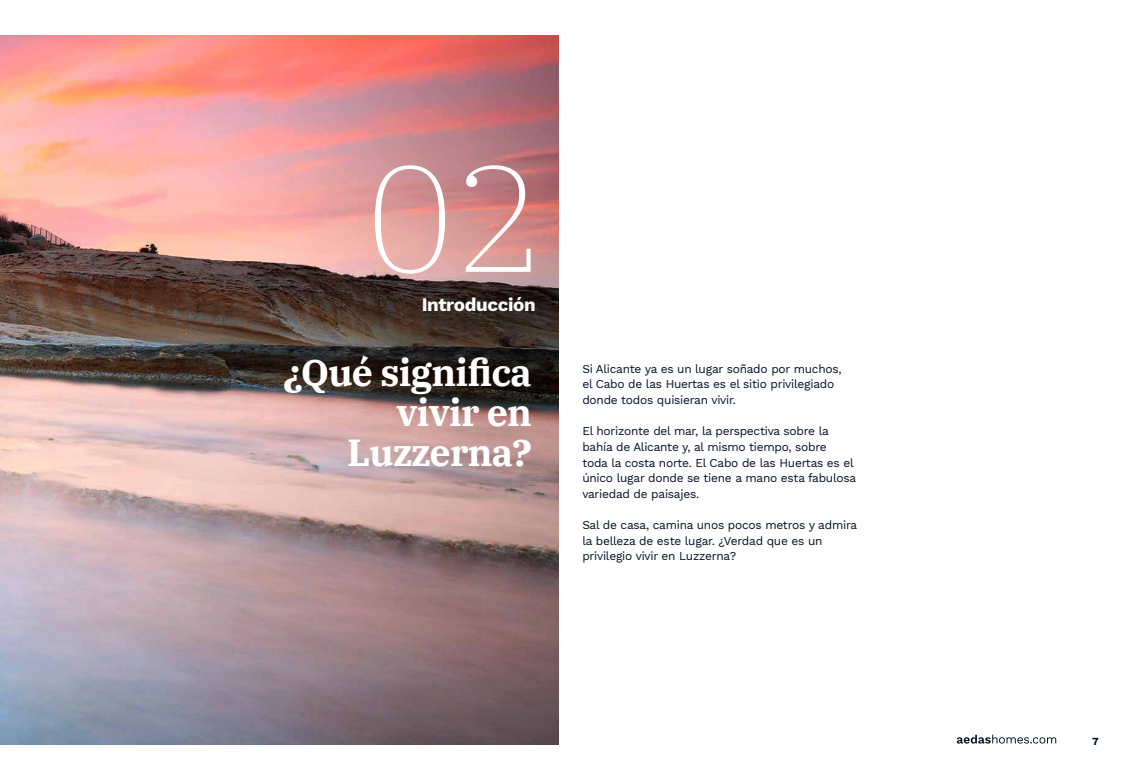
<style>
.page{position:relative;width:1134px;height:780px;background:#fff}
.page>*{position:absolute;margin:0;border:0;box-sizing:border-box;transform-origin:0 0}
.t1{font:200 150px "IBM Plex Serif";color:#fff}
.t2{font:700 37.5px/40px "IBM Plex Serif";letter-spacing:-.02em;color:#fff;text-align:right}
.t3{font:700 18.75px "Work Sans";letter-spacing:-.02em;color:#fff}
.t4{font:11.88px/15.6px "Work Sans";letter-spacing:-.02em;color:#000e22}
.t5{font:700 10.62px "Work Sans";color:#000e22}
</style>
<div class="page">
<svg style="left:957px;top:734px;width:99px;height:9px"></svg>
<img style="left:0;top:35px;width:558px;height:709px">
<h1 class="t1" style="left:365px;top:107px;width:179px">02</h1>
<h3 class="t3" style="left:422px;top:293px;width:115px">Introducción</h3>
<h2 class="t2" style="left:283px;top:349px;width:250px">¿Qué significa vivir en<br>Luzzerna?</h2>
<p class="t4" style="left:582px;top:361px;width:261px">Si Alicante ya es un lugar soñado por muchos, el Cabo de las Huertas es el sitio privilegiado donde todos quisieran vivir.</p>
<p class="t4" style="left:582px;top:424px;width:275px">El horizonte del mar, la perspectiva sobre la bahía de Alicante y, al mismo tiempo, sobre<br>toda la costa norte. El Cabo de las Huertas es el único lugar donde se tiene a mano esta fabulosa variedad de paisajes.</p>
<p class="t4" style="left:582px;top:517px;width:276px">Sal de casa, camina unos pocos metros y admira la belleza de este lugar. ¿Verdad que es un privilegio vivir en Luzzerna?</p>
<p class="t5" style="left:1092px;top:734px;width:8px">7</p>
</div>
